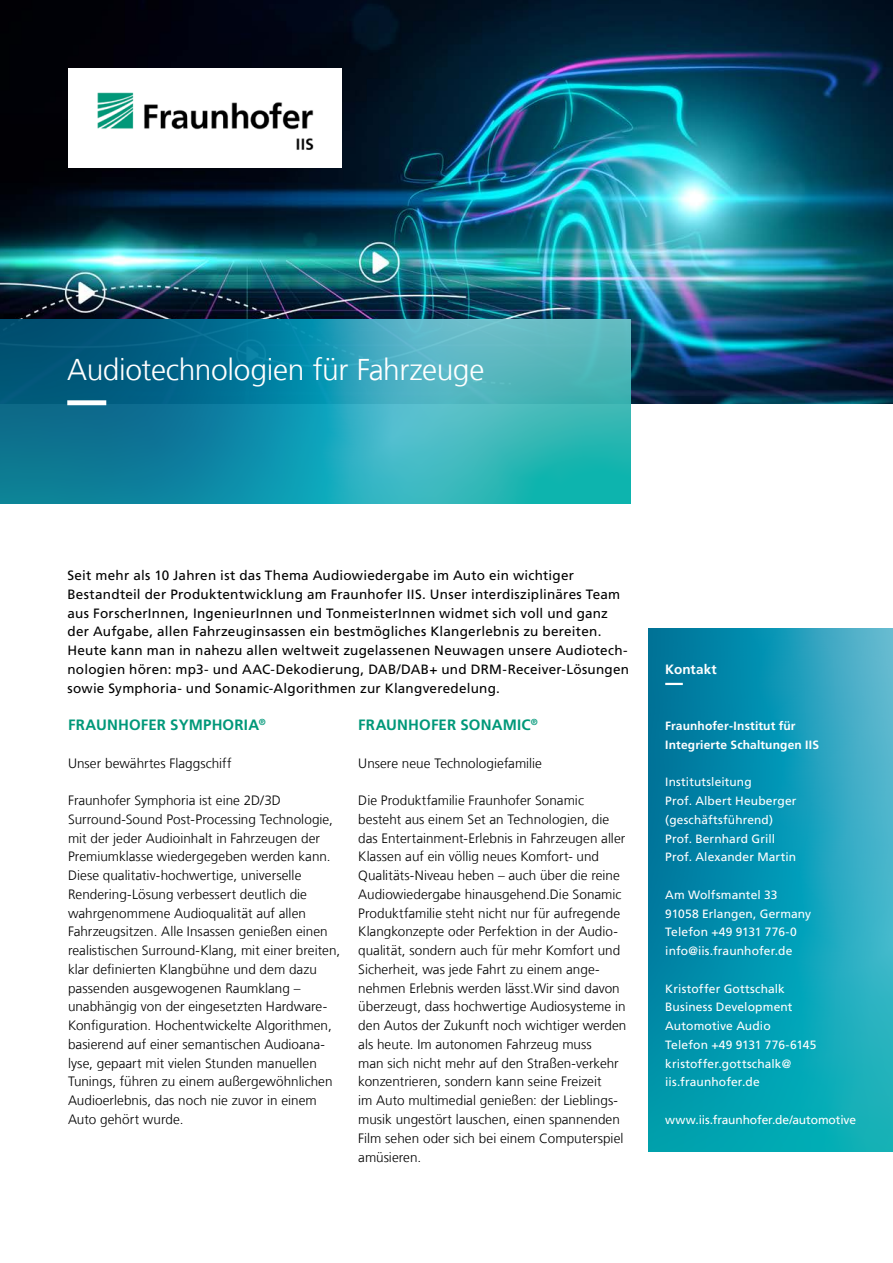
<style>
.page{position:relative;width:893px;height:1263px;background:#fff}
.page>*{position:absolute;margin:0;border:0;box-sizing:border-box;transform-origin:0 0}
.t1{font:300 30px "Frutiger LT Com";letter-spacing:-.015em;color:#fff}
.t2{font:700 15px "Frutiger LT Com";letter-spacing:.01em;color:#009879}
.t3{font:300 13.5px/18.8px "Frutiger LT Com";letter-spacing:.005em;color:#000}
.t4{font:13.5px/18.8px "Frutiger LT Com";letter-spacing:.015em;color:#000}
.t5{font:700 13.5px "Frutiger LT Com";letter-spacing:.005em;color:#fff}
.t6{font:12px/18.8px "Frutiger LT Com";letter-spacing:.01em;color:#fff}
.t7{font:700 12px/18.8px "Frutiger LT Com";letter-spacing:.01em;color:#fff}
.t8{font:12px "Frutiger LT Com";letter-spacing:-.01em;color:#fff}
</style>
<div class="page">
<img style="left:0;top:0;width:893px;height:404px">
<img style="left:68px;top:68px;width:273px;height:100px">
<svg style="left:648px;top:629px;width:245px;height:522px;background:#119ab4"></svg>
<svg style="left:665px;top:683px;width:197px;height:2px"></svg>
<svg style="left:0;top:320px;width:631px;height:183px;background:#2394a8"></svg>
<svg style="left:67px;top:400px;width:521px;height:5px;background:#349db1"></svg>
<h1 class="t1" style="left:67px;top:352px;width:419px">Audiotechnologien für Fahrzeuge</h1>
<p class="t4" style="left:68px;top:566px;width:563px">Seit mehr als 10 Jahren ist das Thema Audiowiedergabe im Auto ein wichtiger Bestandteil der Produktentwicklung am Fraunhofer IIS. Unser interdisziplinäres Team aus ForscherInnen, IngenieurInnen und TonmeisterInnen widmet sich voll und ganz der Aufgabe, allen Fahrzeuginsassen ein bestmögliches Klangerlebnis zu bereiten.<br>Heute kann man in nahezu allen weltweit zugelassenen Neuwagen unsere Audiotech&shy;nologien hören: mp3- und AAC-Dekodierung, DAB/DAB+ und DRM-Receiver-Lösungen sowie Symphoria- und Sonamic-Algorithmen zur Klangveredelung.</p>
<p class="t2" style="left:68px;top:716px;width:199px">FRAUNHOFER SYMPHORIA<sup>®</sup></p>
<p class="t3" style="left:68px;top:754px;width:165px">Unser bewährtes Flaggschiff</p>
<p class="t3" style="left:68px;top:791px;width:274px">Fraunhofer Symphoria ist eine 2D/3D Surround-Sound Post-Processing Technologie, mit der jeder Audioinhalt in Fahrzeugen der Premiumklasse wiedergegeben werden kann.<br>Diese qualitativ-hochwertige, universelle Rendering-Lösung verbessert deutlich die wahrgenommene Audioqualität auf allen Fahrzeugsitzen. Alle Insassen genießen einen realistischen Surround-Klang, mit einer breiten, klar definierten Klangbühne und dem dazu passenden ausgewogenen Raumklang – unabhängig von der eingesetzten Hardware-Konfiguration. Hochentwickelte Algorithmen, basierend auf einer semantischen Audioana&shy;lyse, gepaart mit vielen Stunden manuellen Tunings, führen zu einem außergewöhnlichen Audioerlebnis, das noch nie zuvor in einem Auto gehört wurde.</p>
<p class="t2" style="left:358px;top:716px;width:181px">FRAUNHOFER SONAMIC<sup>®</sup></p>
<p class="t3" style="left:358px;top:754px;width:185px">Unsere neue Technologiefamilie</p>
<p class="t3" style="left:358px;top:791px;width:270px">Die Produktfamilie Fraunhofer Sonamic besteht aus einem Set an Technologien, die das Entertainment-Erlebnis in Fahrzeugen aller Klassen auf ein völlig neues Komfort- und Qualitäts-Niveau heben – auch über die reine Audiowiedergabe hinausgehend.Die Sonamic Produktfamilie steht nicht nur für aufregende Klangkonzepte oder Perfektion in der Audio&shy;qualität, sondern auch für mehr Komfort und Sicherheit, was jede Fahrt zu einem ange&shy;nehmen Erlebnis werden lässt.Wir sind davon überzeugt, dass hochwertige Audiosysteme in den Autos der Zukunft noch wichtiger werden als heute. Im autonomen Fahrzeug muss<br>man sich nicht mehr auf den Straßen-verkehr konzentrieren, sondern kann seine Freizeit<br>im Auto multimedial genießen: der Lieblings&shy;musik ungestört lauschen, einen spannenden Film sehen oder sich bei einem Computerspiel amüsieren.</p>
<p class="t5" style="left:665px;top:661px;width:53px">Kontakt</p>
<p class="t7" style="left:665px;top:717px;width:155px">Fraunhofer-Institut für<br>Integrierte Schaltungen IIS</p>
<p class="t6" style="left:665px;top:773px;width:133px">Institutsleitung<br>Prof. Albert Heuberger (geschäftsführend)<br>Prof. Bernhard Grill<br>Prof. Alexander Martin</p>
<p class="t6" style="left:665px;top:885px;width:147px">Am Wolfsmantel 33<br>91058 Erlangen, Germany<br>Telefon +49 9131 776-0 info@iis.fraunhofer.de</p>
<p class="t6" style="left:665px;top:979px;width:153px">Kristoffer Gottschalk<br>Business Development<br>Automotive Audio<br>Telefon +49 9131 776-6145 kristoffer.gottschalk@ iis.fraunhofer.de</p>
<p class="t8" style="left:665px;top:1113px;width:192px">www.iis.fraunhofer.de/automotive</p>
</div>
